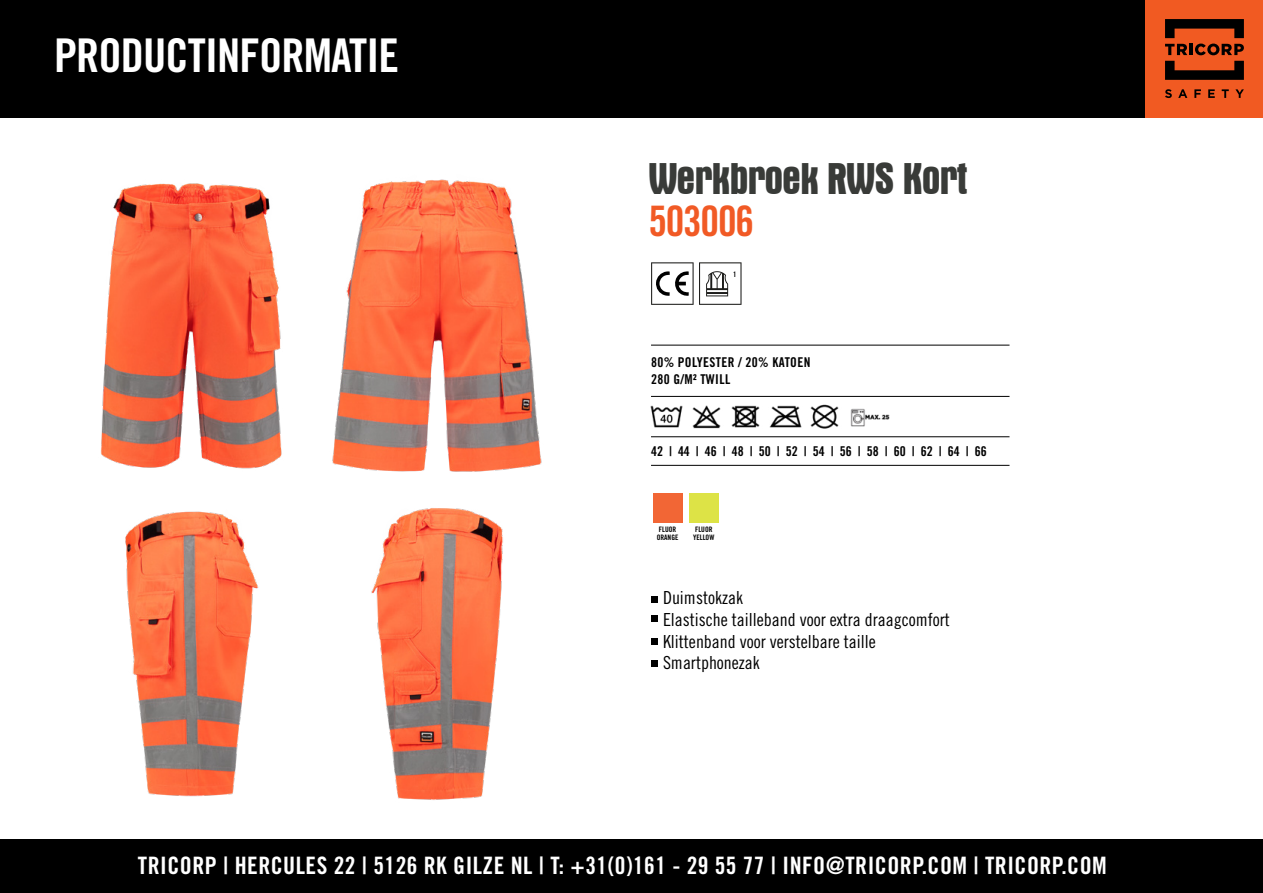
<style>
.page{position:relative;width:1263px;height:893px;background:#fff}
.page>*{position:absolute;margin:0;border:0;box-sizing:border-box;transform-origin:0 0}
.t1{font:46.5px "Trade Gothic LT Std Bd Cn 20";letter-spacing:-.02em;color:#fff}
.t2{font:700 condensed 45px "Aurora BT";letter-spacing:-.025em;color:#393b38}
.t3{font:42px "Trade Gothic LT Std Bd Cn 20";letter-spacing:-.03em;color:#f15a25}
.t4{font:24px "Trade Gothic LT Std Bd Cn 20";letter-spacing:.02em;color:#fff}
.t5{font:18px/21.6px "Trade Gothic LT Std Cn 18";color:#000}
.t6{font:13.5px "Trade Gothic LT Std Bd Cn 20";color:#000}
.t7{font:13.5px/16.5px "Trade Gothic LT Std Bd Cn 20";letter-spacing:.025em;color:#000}
.t8{font:7.5px/7.5px "Trade Gothic LT Std Bd Cn 20";color:#000}
</style>
<div class="page">
<div style="left:0;top:0;width:1263px;height:117px;background:#000"></div>
<div style="left:1146px;top:0;width:117px;height:117px;background:#f15a22"></div>
<svg style="left:1165px;top:44px;width:79px;height:11px"></svg>
<svg style="left:1165px;top:19px;width:79px;height:19px"></svg>
<svg style="left:1165px;top:61px;width:79px;height:19px"></svg>
<svg style="left:1165px;top:89px;width:7px;height:9px"></svg>
<svg style="left:1178px;top:89px;width:9px;height:9px"></svg>
<svg style="left:1194px;top:89px;width:7px;height:9px"></svg>
<svg style="left:1208px;top:89px;width:7px;height:9px"></svg>
<svg style="left:1222px;top:89px;width:7px;height:9px"></svg>
<svg style="left:1235px;top:89px;width:9px;height:9px"></svg>
<div style="left:0;top:839px;width:1263px;height:54px;background:#000"></div>
<img style="left:101px;top:183px;width:181px;height:286px">
<img style="left:332px;top:179px;width:210px;height:293px">
<hr style="left:651px;top:345px;width:358px;height:1px;background:#000">
<hr style="left:651px;top:396px;width:358px;height:1px;background:#000">
<hr style="left:651px;top:436px;width:358px;height:1px;background:#000">
<hr style="left:651px;top:465px;width:358px;height:1px;background:#000">
<img style="left:650px;top:405px;width:33px;height:23px">
<img style="left:692px;top:405px;width:29px;height:24px">
<img style="left:731px;top:405px;width:29px;height:23px">
<img style="left:769px;top:405px;width:33px;height:23px">
<img style="left:810px;top:404px;width:29px;height:25px">
<img style="left:851px;top:408px;width:39px;height:18px">
<img style="left:653px;top:493px;width:29px;height:29px">
<img style="left:689px;top:493px;width:29px;height:29px">
<svg style="left:651px;top:262px;width:90px;height:43px"></svg>
<img style="left:125px;top:511px;width:134px;height:286px">
<img style="left:371px;top:508px;width:132px;height:292px">
<svg style="left:651px;top:615px;width:6px;height:6px"></svg>
<svg style="left:651px;top:638px;width:6px;height:6px"></svg>
<svg style="left:651px;top:660px;width:6px;height:6px"></svg>
<svg style="left:651px;top:596px;width:6px;height:6px"></svg>
<h1 class="t1" style="left:54px;top:28px;width:347px">PRODUCTINFORMATIE</h1>
<h2 class="t2" style="left:648px;top:153px;width:321px">Werkbroek RWS Kort</h2>
<h3 class="t3" style="left:648px;top:196px;width:107px">503006</h3>
<p class="t8" style="left:733px;top:270px;width:5px">1</p>
<p class="t7" style="left:651px;top:354px;width:161px">80% POLYESTER / 20% KATOEN<br>280 G/M² TWILL</p>
<p class="t6" style="left:651px;top:443px;width:337px">42 | 44 | 46 | 48 | 50 | 52 | 54 | 56 | 58 | 60 | 62 | 64 | 66</p>
<p class="t8" style="left:657px;top:526px;width:23px">FLUOR<br>ORANGE</p>
<p class="t8" style="left:693px;top:526px;width:23px">FLUOR<br>YELLOW</p>
<p class="t5" style="left:663px;top:587px;width:288px">Duimstokzak<br>Elastische tailleband voor extra draagcomfort<br>Klittenband voor verstelbare taille<br>Smartphonezak</p>
<h3 class="t4" style="left:138px;top:851px;width:970px">TRICORP | HERCULES 22 | 5126 RK GILZE NL | T: +31(0)161 - 29 55 77 | INFO@TRICORP.COM | TRICORP.COM</h3>
</div>
